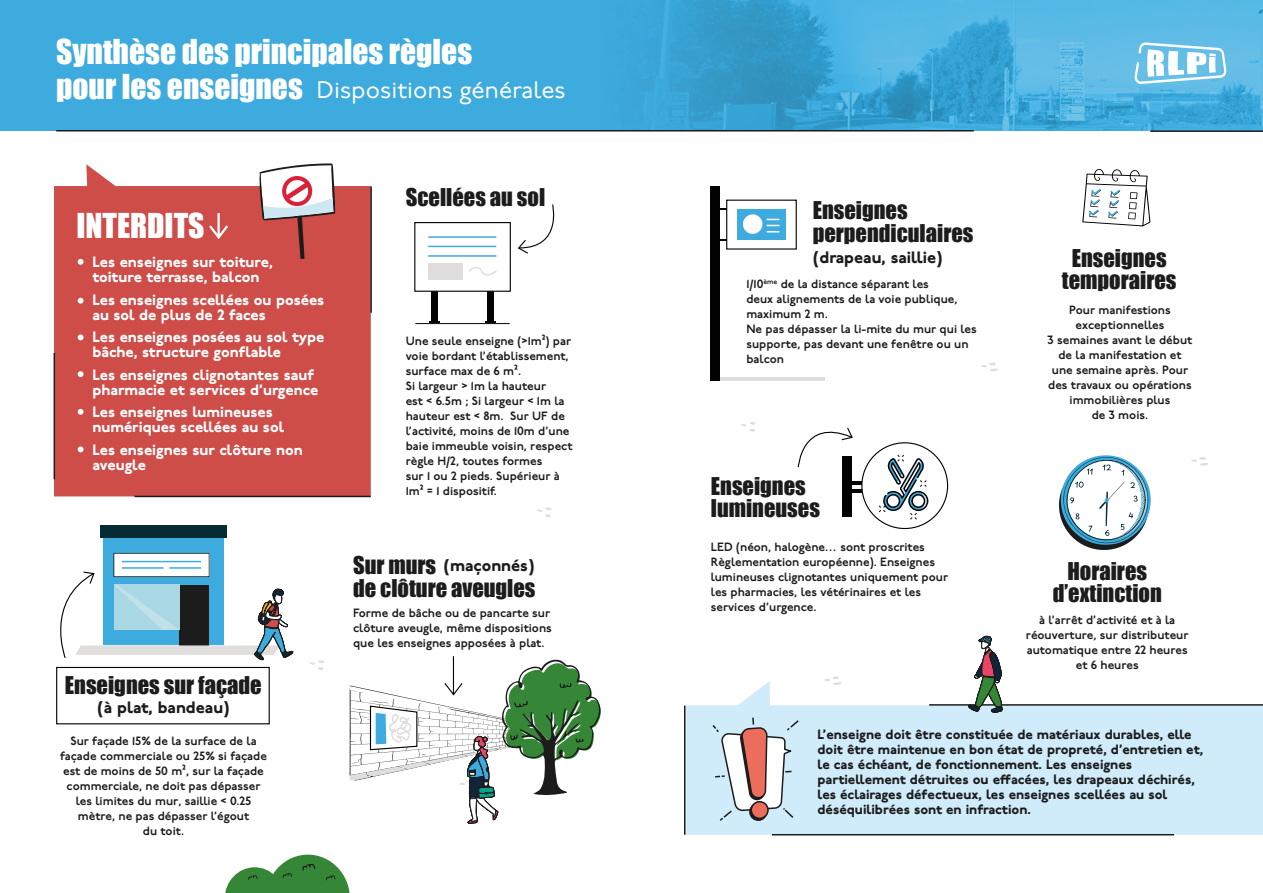
<style>
.page{position:relative;width:1263px;height:893px;background:#fff}
.page>*{position:absolute;margin:0;border:0;box-sizing:border-box;transform-origin:0 0}
.t1{font:31.5px "Impact";color:#fff}
.t2{font:24px "P22 Underground";color:#fff}
.t3{font:22.5px/22.5px "Impact";color:#1b1c1b}
.t4{font:800 16.5px "P22 Underground";color:#1b1c1b}
.t5{font:800 15px/15px "P22 Underground";color:#fff}
.t6{font:800 13.5px/15px "P22 Underground";color:#1b1c1b}
.t7{font:600 12px/15px "P22 Underground";color:#1b1c1b}
.s1{font-family:"Impact";font-size:31.5px}
</style>
<div class="page">
<svg style="left:685px;top:681px;width:578px;height:154px;fill:#d0ebfa"></svg>
<div style="left:56px;top:667px;width:214px;height:57px;background:#fff;border:1px solid #020203"></div>
<div style="left:0;top:0;width:1263px;height:130px;background:#3dabdd"></div>
<img style="left:647px;top:0;width:616px;height:130px">
<hr style="left:56px;top:130px;width:918px;height:1px;background:#1b1c1b">
<hr style="left:1150px;top:130px;width:113px;height:2px;background:#1b1c1b">
<div style="left:53px;top:164px;width:318px;height:334px;background:#ce4d49"></div>
<svg style="left:207px;top:211px;width:23px;height:30px"></svg>
<svg style="left:259px;top:163px;width:76px;height:96px"></svg>
<svg style="left:78px;top:259px;width:6px;height:6px"></svg>
<svg style="left:78px;top:298px;width:6px;height:6px"></svg>
<svg style="left:78px;top:334px;width:6px;height:6px"></svg>
<svg style="left:78px;top:371px;width:6px;height:6px"></svg>
<svg style="left:78px;top:409px;width:6px;height:6px"></svg>
<svg style="left:78px;top:446px;width:6px;height:6px"></svg>
<div style="left:432px;top:288px;width:6px;height:35px;background:#020203"></div>
<div style="left:487px;top:288px;width:7px;height:35px;background:#020203"></div>
<div style="left:414px;top:222px;width:97px;height:70px;background:#fff;border:1px solid #020203"></div>
<hr style="left:415px;top:323px;width:95px;height:1px;background:#1b1c1b">
<svg style="left:517px;top:204px;width:38px;height:50px"></svg>
<svg style="left:797px;top:427px;width:56px;height:41px"></svg>
<svg style="left:225px;top:855px;width:125px;height:38px"></svg>
<div style="left:103px;top:534px;width:120px;height:111px;background:#3dabdd"></div>
<div style="left:100px;top:525px;width:126px;height:12px;background:#072b35"></div>
<hr style="left:134px;top:496px;width:237px;height:1px;background:#1b1c1b">
<hr style="left:684px;top:706px;width:1px;height:129px;background:#1b1c1b">
<hr style="left:772px;top:834px;width:402px;height:1px;background:#1b1c1b">
<hr style="left:929px;top:704px;width:334px;height:2px;background:#1b1c1b">
<hr style="left:54px;top:353px;width:1px;height:126px;background:#1b1c1b">
<hr style="left:370px;top:186px;width:2px;height:127px;background:#1b1c1b">
<div style="left:710px;top:186px;width:10px;height:195px;background:#020203"></div>
<hr style="left:720px;top:377px;width:105px;height:4px;background:#dfdede">
<div style="left:726px;top:200px;width:71px;height:50px;background:#fff;border:1px solid #020203"></div>
<svg style="left:720px;top:208px;width:6px;height:2px"></svg>
<svg style="left:720px;top:239px;width:6px;height:2px"></svg>
<hr style="left:428px;top:236px;width:68px;height:2px;background:#3dabdd">
<hr style="left:428px;top:246px;width:68px;height:1px;background:#3dabdd">
<hr style="left:428px;top:255px;width:68px;height:2px;background:#3dabdd">
<div style="left:428px;top:263px;width:35px;height:16px;background:#dfdedd"></div>
<div style="left:737px;top:209px;width:49px;height:30px;background:#3dabdd"></div>
<svg style="left:469px;top:267px;width:28px;height:9px"></svg>
<div style="left:743px;top:214px;width:19px;height:20px;background:#fff;border-radius:50%"></div>
<svg style="left:766px;top:219px;width:13px;height:13px"></svg>
<svg style="left:60px;top:553px;width:234px;height:108px"></svg>
<svg style="left:711px;top:716px;width:89px;height:106px"></svg>
<div style="left:751px;top:801px;width:17px;height:18px;background:#ed6d5c;border-radius:50%"></div>
<div style="left:750px;top:801px;width:19px;height:18px;border:2px solid #1b1c1b;border-radius:50%"></div>
<hr style="left:847px;top:481px;width:15px;height:4px;background:#020203">
<hr style="left:847px;top:490px;width:15px;height:3px;background:#020203">
<div style="left:842px;top:457px;width:10px;height:60px;background:#020203"></div>
<svg style="left:879px;top:455px;width:50px;height:64px"></svg>
<svg style="left:1082px;top:169px;width:68px;height:57px"></svg>
<svg style="left:1134px;top:42px;width:93px;height:42px;background:#a2d7ef"></svg>
<svg style="left:1059px;top:461px;width:90px;height:89px"></svg>
<svg style="left:1063px;top:456px;width:85px;height:88px"></svg>
<svg style="left:741px;top:422px;width:15px;height:10px"></svg>
<svg style="left:310px;top:660px;width:14px;height:10px"></svg>
<svg style="left:537px;top:507px;width:14px;height:10px"></svg>
<svg style="left:981px;top:363px;width:17px;height:8px"></svg>
<svg style="left:1191px;top:457px;width:17px;height:9px"></svg>
<svg style="left:824px;top:676px;width:17px;height:9px"></svg>
<svg style="left:349px;top:656px;width:252px;height:168px"></svg>
<svg style="left:968px;top:636px;width:35px;height:76px"></svg>
<h1 class="t1" style="left:56px;top:27px;width:417px">Synthèse des principales règles</h1>
<h2 class="t2" style="left:56px;top:76px;width:511px"><span class="s1">pour les enseignes</span> Dispositions générales</h2>
<h1 class="t1" style="left:76px;top:201px;width:130px">INTERDITS</h1>
<p class="t5" style="left:92px;top:255px;width:182px">Les enseignes sur toiture, toiture terrasse, balcon</p>
<p class="t5" style="left:92px;top:292px;width:233px">Les enseignes scellées ou posées au sol de plus de 2 faces</p>
<p class="t5" style="left:92px;top:330px;width:234px">Les enseignes posées au sol type bâche, structure gonflable</p>
<p class="t5" style="left:92px;top:367px;width:228px">Les enseignes clignotantes sauf pharmacie et services d’urgence</p>
<p class="t5" style="left:92px;top:405px;width:193px">Les enseignes lumineuses numériques scellées au sol</p>
<p class="t5" style="left:92px;top:442px;width:212px">Les enseignes sur clôture non aveugle</p>
<h3 class="t3" style="left:65px;top:674px;width:198px">Enseignes sur façade</h3>
<h3 class="t4" style="left:98px;top:698px;width:133px">(à plat, bandeau)</h3>
<p class="t7" style="left:60px;top:734px;width:208px;text-align:center">Sur façade 15% de la surface de la façade commerciale ou 25% si façade est de moins de 50 m², sur la façade commerciale, ne doit pas dépasser les limites du mur, saillie &lt; 0.25 mètre, ne pas dépasser l’égout<br>du toit.</p>
<h3 class="t3" style="left:406px;top:185px;width:141px">Scellées au sol</h3>
<p class="t7" style="left:406px;top:334px;width:168px">Une seule enseigne (&gt;1m²) par voie bordant l’établissement, surface max de 6 m².<br>Si largeur &gt; 1m la hauteur<br>est &lt; 6.5m ; Si largeur &lt; 1m la hauteur est &lt; 8m. Sur UF de l’activité, moins de 10m d’une baie immeuble voisin, respect règle H/2, toutes formes<br>sur 1 ou 2 pieds. Supérieur à<br>1m² = 1 dispositif.</p>
<h3 class="t3" style="left:353px;top:553px;width:184px">Sur murs<br>de clôture aveugles</h3>
<h3 class="t4" style="left:444px;top:555px;width:92px">(maçonnés)</h3>
<p class="t7" style="left:353px;top:606px;width:200px">Forme de bâche ou de pancarte sur clôture aveugle, même dispositions que les enseignes apposées à plat.</p>
<h3 class="t3" style="left:813px;top:198px;width:162px">Enseignes perpendiculaires</h3>
<h3 class="t4" style="left:813px;top:247px;width:131px">(drapeau, saillie)</h3>
<p class="t7" style="left:746px;top:277px;width:232px">1/10<sup>ème</sup> de la distance séparant les<br>deux alignements de la voie publique, maximum 2 m.<br>Ne pas dépasser la li-mite du mur qui les supporte, pas devant une fenêtre ou un balcon</p>
<h3 class="t3" style="left:711px;top:474px;width:111px">Enseignes lumineuses</h3>
<p class="t7" style="left:711px;top:540px;width:239px">LED (néon, halogène… sont proscrites Règlementation européenne). Enseignes lumineuses clignotantes uniquement pour les pharmacies, les vétérinaires et les services d’urgence.</p>
<h3 class="t3" style="left:1062px;top:246px;width:116px;text-align:center">Enseignes temporaires</h3>
<p class="t7" style="left:1048px;top:302px;width:146px;text-align:center">Pour manifestions exceptionnelles<br>3 semaines avant le début de la manifestation et une semaine après. Pour des travaux ou opérations immobilières plus<br>de 3 mois.</p>
<h3 class="t3" style="left:1053px;top:559px;width:110px;text-align:center">Horaires d’extinction</h3>
<p class="t7" style="left:1026px;top:613px;width:164px;text-align:center">à l’arrêt d’activité et à la réouverture, sur distributeur automatique entre 22 heures et 6 heures</p>
<p class="t6" style="left:817px;top:727px;width:387px">L’enseigne doit être constituée de matériaux durables, elle doit être maintenue en bon état de propreté, d’entretien et, le cas échéant, de fonctionnement. Les enseignes partiellement détruites ou effacées, les drapeaux déchirés, les éclairages défectueux, les enseignes scellées au sol déséquilibrées sont en infraction.</p>
</div>
